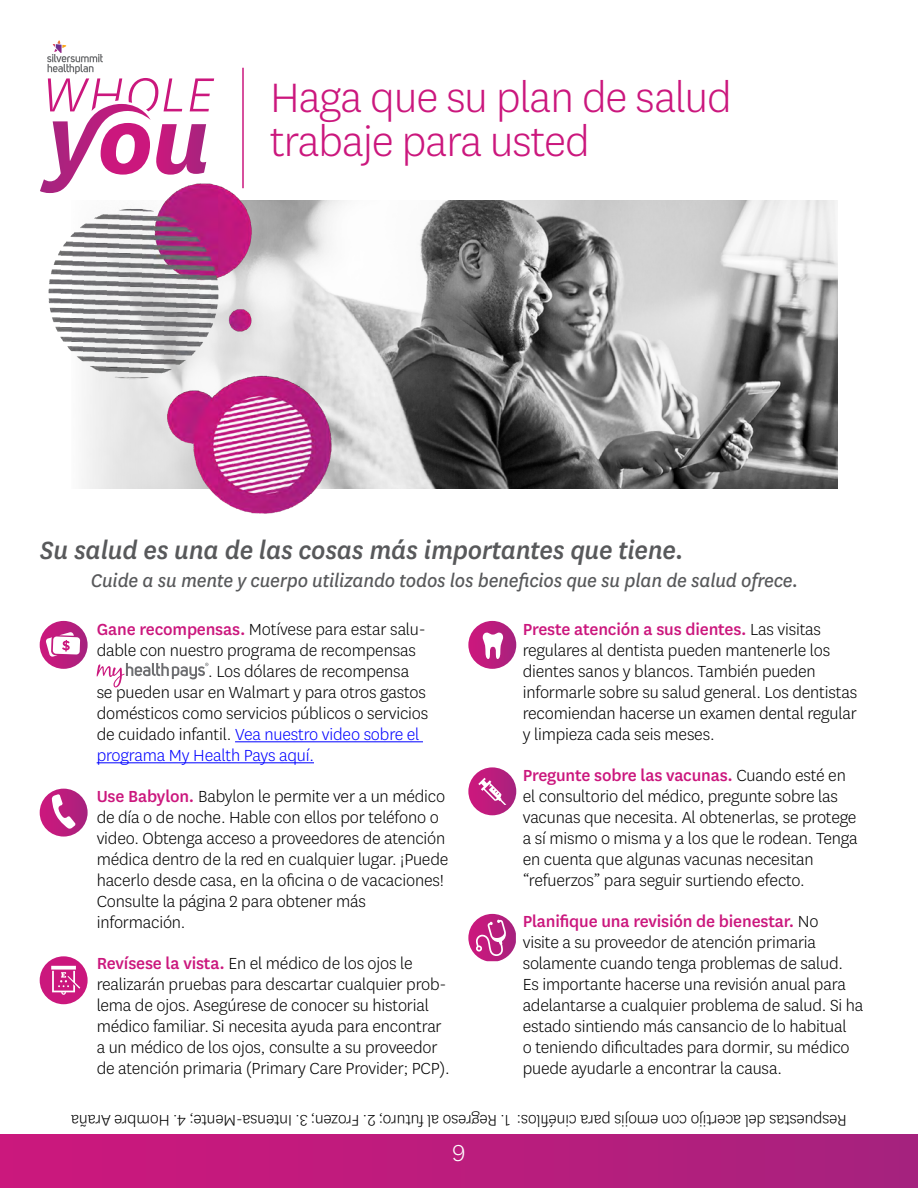
<style>
.page{position:relative;width:918px;height:1188px;background:#fff}
.page>*{position:absolute;margin:0;border:0;box-sizing:border-box;transform-origin:0 0}
.t1{font:300 48px/43.5px "Centene Sans";letter-spacing:-.02em;color:#cb177d}
.t2{font:italic 500 29.1px "Centene Sans";letter-spacing:-.01em;color:#58595b}
.t3{font:300 27px "Centene Sans";color:#fff}
.t4{font:italic 21.45px "Centene Sans";letter-spacing:-.01em;color:#58595b}
.t5{font:300 18.75px/21px "Centene Sans";letter-spacing:-.01em;color:#000}
.t6{font:300 18.75px "Centene Sans";letter-spacing:-.01em;color:#00f}
.t7{font:300 18px "Centene Sans";letter-spacing:-.01em;color:#000}
.s1{font-weight:500;color:#cb177d}
.s2{color:#000}
</style>
<div class="page">
<div style="left:0;top:1134px;width:918px;height:54px;background:linear-gradient(to right,#ce177d,#a7227e)"></div>
<img style="left:459px;top:201px;width:378px;height:287px">
<svg style="left:345px;top:201px;width:114px;height:288px"></svg>
<hr style="left:235px;top:741px;width:188px;height:1px;background:#00f">
<hr style="left:97px;top:762px;width:217px;height:1px;background:#00f">
<svg style="left:97px;top:663px;width:111px;height:25px"></svg>
<svg style="left:40px;top:621px;width:48px;height:48px"></svg>
<svg style="left:46px;top:632px;width:34px;height:25px"></svg>
<div style="left:40px;top:956px;width:48px;height:48px;background:#cb177d;border-radius:50%"></div>
<svg style="left:51px;top:966px;width:29px;height:29px"></svg>
<svg style="left:468px;top:621px;width:48px;height:48px"></svg>
<svg style="left:481px;top:632px;width:24px;height:28px"></svg>
<svg style="left:468px;top:767px;width:48px;height:48px"></svg>
<svg style="left:478px;top:778px;width:28px;height:27px"></svg>
<svg style="left:468px;top:914px;width:48px;height:47px"></svg>
<svg style="left:40px;top:789px;width:48px;height:48px"></svg>
<svg style="left:52px;top:794px;width:24px;height:35px"></svg>
<img style="left:48px;top:184px;width:297px;height:330px">
<hr style="left:242px;top:68px;width:2px;height:120px;background:#cb177d">
<svg style="left:40px;top:40px;width:174px;height:153px"></svg>
<h1 class="t1" style="left:270px;top:74px;width:463px">Haga que su plan de salud trabaje para usted</h1>
<h2 class="t2" style="left:40px;top:531px;width:646px">Su salud es una de las cosas más importantes que tiene.</h2>
<p class="t4" style="left:91px;top:567px;width:709px">Cuide a su mente y cuerpo utilizando todos los beneficios que su plan de salud ofrece.</p>
<p class="t5" style="left:523px;top:618px;width:336px"><span class="s1">Preste atención a sus dientes.</span> Las visitas regulares al dentista pueden mantenerle los dientes sanos y blancos. También pueden informarle sobre su salud general. Los dentistas recomiendan hacerse un examen dental regular y limpieza cada seis meses.</p>
<p class="t5" style="left:523px;top:764px;width:337px"><span class="s1">Pregunte sobre las vacunas.</span> Cuando esté en el consultorio del médico, pregunte sobre las vacunas que necesita. Al obtenerlas, se protege a sí mismo o misma y a los que le rodean. Tenga en cuenta que algunas vacunas necesitan “refuerzos” para seguir surtiendo efecto.</p>
<p class="t5" style="left:523px;top:911px;width:342px"><span class="s1">Planifique una revisión de bienestar.</span> No<br>visite a su proveedor de atención primaria solamente cuando tenga problemas de salud.<br>Es importante hacerse una revisión anual para adelantarse a cualquier problema de salud. Si ha estado sintiendo más cansancio de lo habitual<br>o teniendo dificultades para dormir, su médico puede ayudarle a encontrar la causa.</p>
<p class="t5" style="left:97px;top:618px;width:331px"><span class="s1">Gane recompensas.</span> Motívese para estar salu-</p>
<p class="t5" style="left:97px;top:639px;width:321px">dable con nuestro programa de recompensas</p>
<p class="t5" style="left:208px;top:660px;width:202px">. Los dólares de recompensa</p>
<p class="t5" style="left:97px;top:681px;width:331px">se pueden usar en Walmart y para otros gastos</p>
<p class="t5" style="left:97px;top:702px;width:333px">domésticos como servicios públicos o servicios</p>
<p class="t6" style="left:97px;top:723px;width:324px"><span class="s2">de cuidado infantil.</span> Vea nuestro video sobre el</p>
<p class="t6" style="left:97px;top:744px;width:219px">programa My Health Pays aquí.</p>
<p class="t5" style="left:97px;top:785px;width:353px"><span class="s1">Use Babylon.</span> Babylon le permite ver a un médico de día o de noche. Hable con ellos por teléfono o video. Obtenga acceso a proveedores de atención médica dentro de la red en cualquier lugar. ¡Puede hacerlo desde casa, en la oficina o de vacaciones!<br>Consulte la página 2 para obtener más información.</p>
<p class="t5" style="left:97px;top:953px;width:355px"><span class="s1">Revísese la vista.</span> En el médico de los ojos le realizarán pruebas para descartar cualquier prob&shy;lema de ojos. Asegúrese de conocer su historial médico familiar. Si necesita ayuda para encontrar a un médico de los ojos, consulte a su proveedor de atención primaria (Primary Care Provider; PCP).</p>
<p class="t7" style="left:847px;top:1131px;width:777px;rotate:-180deg">Respuestas del acertijo con emojis para cinéfilos: 1. Regreso al futuro; 2. Frozen; 3. Intensa-Mente; 4. Hombre Araña</p>
<h3 class="t3" style="left:452px;top:1136px;width:15px">9</h3>
</div>
